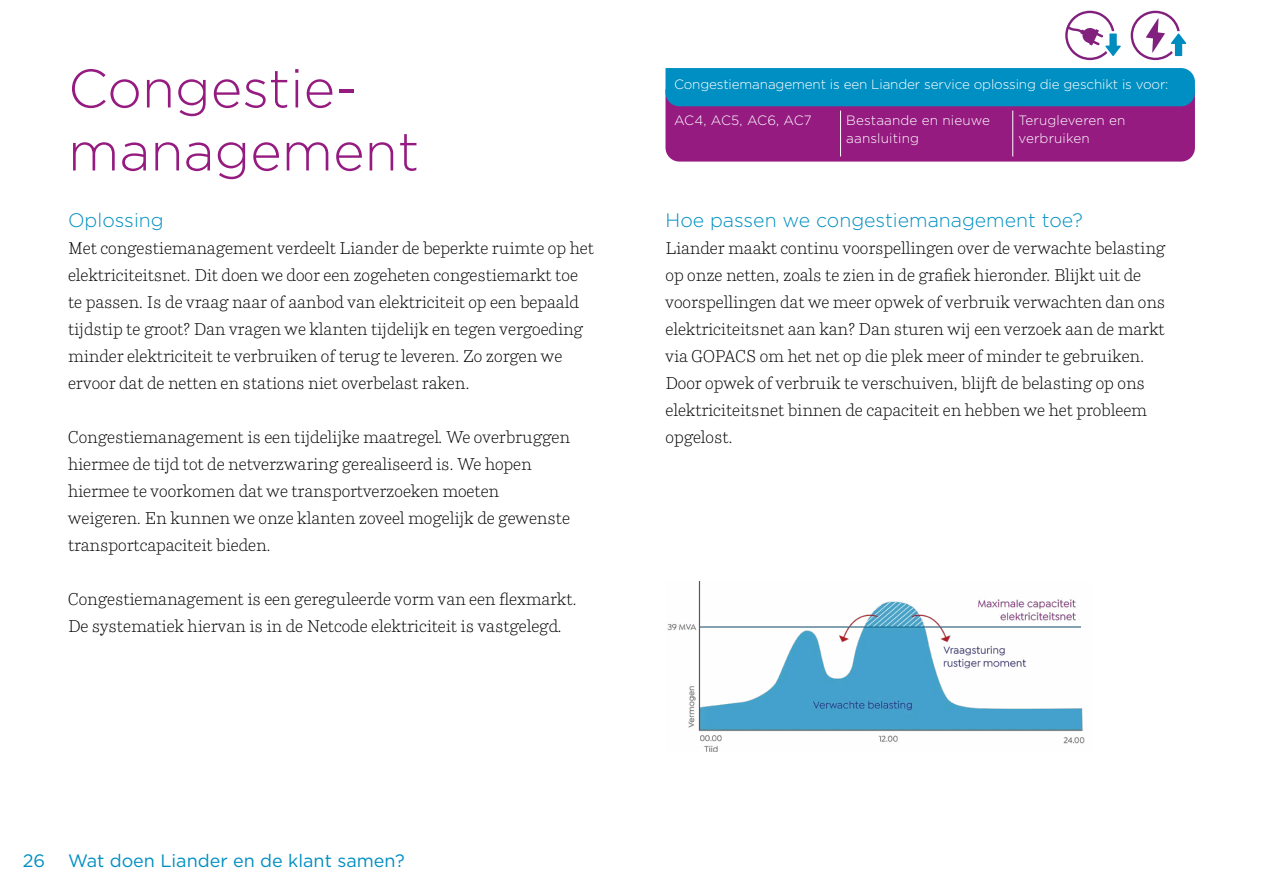
<style>
.page{position:relative;width:1263px;height:893px;background:#fff}
.page>*{position:absolute;margin:0;border:0;box-sizing:border-box;transform-origin:0 0}
.Titel{font:300 54px "Gotham";color:#951b81}
.Tussenkop-H3{font:300 19.5px "Gotham";color:#008fc2}
.aanduiding_onderdeel{font:18px "Gotham";color:#008fc2}
.Bodytekst{font:300 16.5px/27px "Parry Pro";color:#000}
.kadertekst{font:300 13.5px "Gotham";letter-spacing:-.01em;color:#fff}
.kadertekst-2{font:300 13.5px/18px "Gotham";letter-spacing:.01em;color:#fff}
</style>
<div class="page">
<svg style="left:665px;top:68px;width:530px;height:94px;background:#594c9c"></svg>
<hr style="left:840px;top:111px;width:1px;height:45px;background:#fff">
<hr style="left:1012px;top:111px;width:1px;height:45px;background:#fff">
<img style="left:667px;top:581px;width:418px;height:171px">
<svg style="left:1065px;top:11px;width:56px;height:49px"></svg>
<svg style="left:1131px;top:11px;width:55px;height:49px"></svg>
<p class="Titel" style="left:68px;top:59px;width:291px">Congestie-</p>
<p class="Titel" style="left:68px;top:122px;width:353px">management</p>
<p class="Tussenkop-H3" style="left:68px;top:209px;width:97px">Oplossing</p>
<p class="Bodytekst" style="left:68px;top:234px;width:527px">Met congestiemanagement verdeelt Liander de beperkte ruimte op het elektriciteitsnet. Dit doen we door een zogeheten congestiemarkt toe te passen. Is de vraag naar of aanbod van elektriciteit op een bepaald tijdstip te groot? Dan vragen we klanten tijdelijk en tegen vergoeding minder elektriciteit te verbruiken of terug te leveren. Zo zorgen we ervoor dat de netten en stations niet overbelast raken.</p>
<p class="Bodytekst" style="left:68px;top:423px;width:503px">Congestiemanagement is een tijdelijke maatregel. We overbruggen hiermee de tijd tot de netverzwaring gerealiseerd is. We hopen hiermee te voorkomen dat we transportverzoeken moeten weigeren. En kunnen we onze klanten zoveel mogelijk de gewenste transportcapaciteit bieden.</p>
<p class="Bodytekst" style="left:68px;top:585px;width:510px">Congestiemanagement is een gereguleerde vorm van een flexmarkt.<br>De systematiek hiervan is in de Netcode elektriciteit is vastgelegd.</p>
<p class="kadertekst" style="left:674px;top:77px;width:496px">Congestiemanagement is een Liander service oplossing die geschikt is voor:</p>
<p class="kadertekst" style="left:674px;top:113px;width:139px">AC4, AC5, AC6, AC7</p>
<p class="kadertekst-2" style="left:846px;top:111px;width:145px">Bestaande en nieuwe aansluiting</p>
<p class="kadertekst-2" style="left:1018px;top:111px;width:108px">Terugleveren en verbruiken</p>
<p class="Tussenkop-H3" style="left:665px;top:209px;width:419px">Hoe passen we congestiemanagement toe?</p>
<p class="Bodytekst" style="left:665px;top:234px;width:501px">Liander maakt continu voorspellingen over de verwachte belasting op onze netten, zoals te zien in de grafiek hieronder. Blijkt uit de voorspellingen dat we meer opwek of verbruik verwachten dan ons elektriciteitsnet aan kan? Dan sturen wij een verzoek aan de markt via GOPACS om het net op die plek meer of minder te gebruiken.<br>Door opwek of verbruik te verschuiven, blijft de belasting op ons elektriciteitsnet binnen de capaciteit en hebben we het probleem opgelost.</p>
<p class="aanduiding_onderdeel" style="left:23px;top:849px;width:24px">26</p>
<p class="aanduiding_onderdeel" style="left:68px;top:849px;width:338px">Wat doen Liander en de klant samen?</p>
</div>
